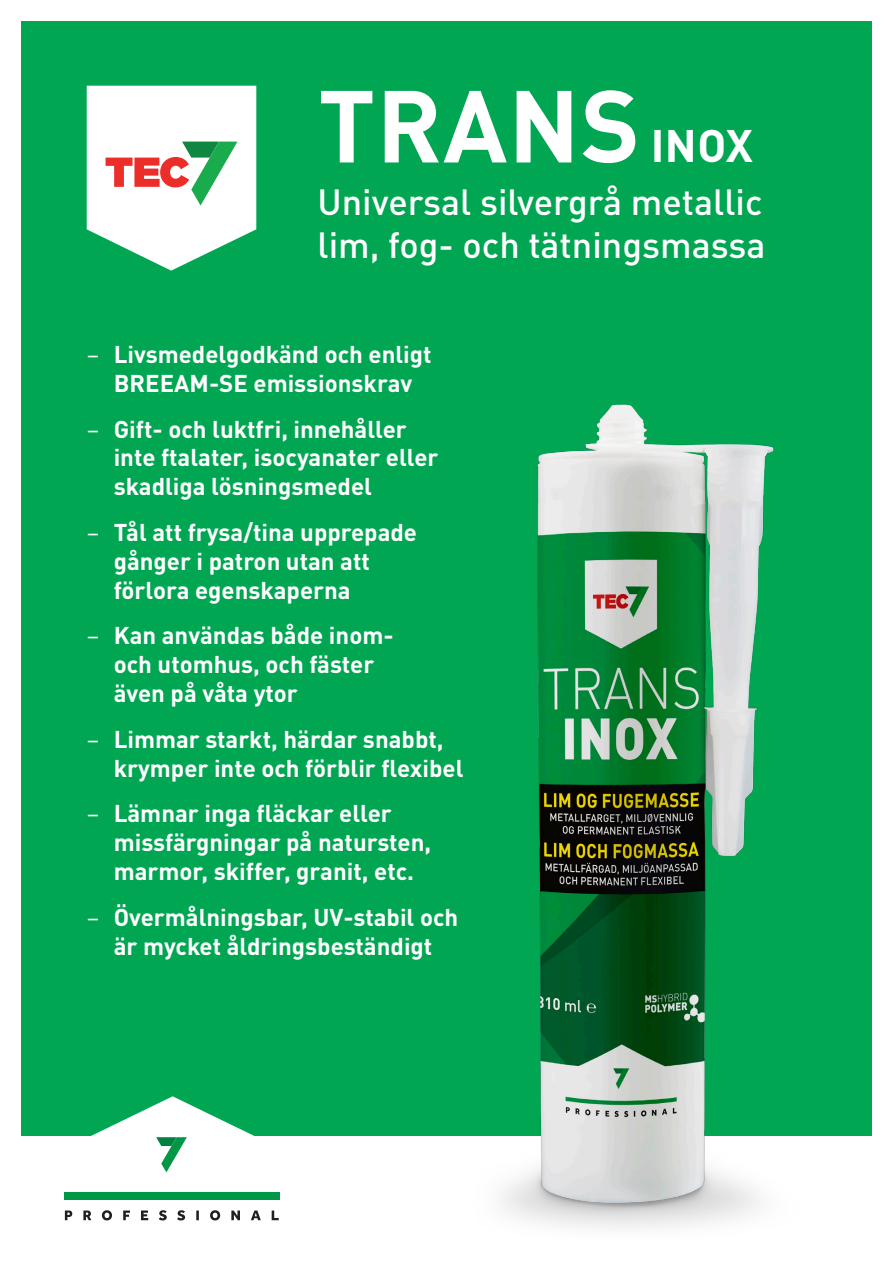
<style>
.page{position:relative;width:893px;height:1263px;background:#fff}
.page>*{position:absolute;margin:0;border:0;box-sizing:border-box;transform-origin:0 0}
.Produkttittel{font:700 100.5px "DIN Pro";letter-spacing:.01em;color:#fff}
.Produkttittel-2{font:700 45px "DIN Pro";color:#fff}
.Produktbeskrivelse{font:500 36px/43.2px "DIN Pro";color:#fff}
.t1{font:700 24px/28.8px "DIN Pro";color:#fff}
.s1{font-weight:400}
</style>
<div class="page">
<div style="left:21px;top:21px;width:851px;height:1114px;background:#00a652"></div>
<svg style="left:87px;top:86px;width:169px;height:185px;background:#d6e5d8"></svg>
<div style="left:64px;top:1193px;width:215px;height:7px;background:#009847"></div>
<svg style="left:88px;top:1096px;width:169px;height:77px"></svg>
<svg style="left:65px;top:1210px;width:214px;height:10px"></svg>
<img style="left:381px;top:404px;width:491px;height:824px">
<p class="Produkttittel" style="left:318px;top:42px;width:324px">TRANS</p>
<p class="Produkttittel-2" style="left:651px;top:109px;width:104px">INOX</p>
<p class="Produktbeskrivelse" style="left:317px;top:176px;width:450px">Universal silvergrå metallic lim, fog- och tätningsmassa</p>
<p class="t1" style="left:87px;top:337px;width:346px;text-align:center"><span class="s1">–</span> Livsmedelgodkänd och enligt<br>BREEAM-SE emissionskrav</p>
<p class="t1" style="left:114px;top:412px;width:326px;text-indent:-27px"><span class="s1">–</span> Gift- och luktfri, innehåller inte ftalater, isocyanater eller skadliga lösningsmedel</p>
<p class="t1" style="left:114px;top:515px;width:305px;text-indent:-27px"><span class="s1">–</span> Tål att frysa/tina upprepade gånger i patron utan att förlora egenskaperna</p>
<p class="t1" style="left:114px;top:618px;width:281px;text-indent:-27px"><span class="s1">–</span> Kan användas både inom&shy;och utomhus, och fäster även på våta ytor</p>
<p class="t1" style="left:114px;top:722px;width:351px;text-indent:-27px"><span class="s1">–</span> Limmar starkt, härdar snabbt, krymper inte och förblir flexibel</p>
<p class="t1" style="left:114px;top:796px;width:319px;text-indent:-27px"><span class="s1">–</span> Lämnar inga fläckar eller missfärgningar på natursten, marmor, skiffer, granit, etc.</p>
<p class="t1" style="left:87px;top:900px;width:373px;text-align:center"><span class="s1">–</span> Övermålningsbar, UV-stabil och är mycket åldringsbeständigt</p>
</div>
